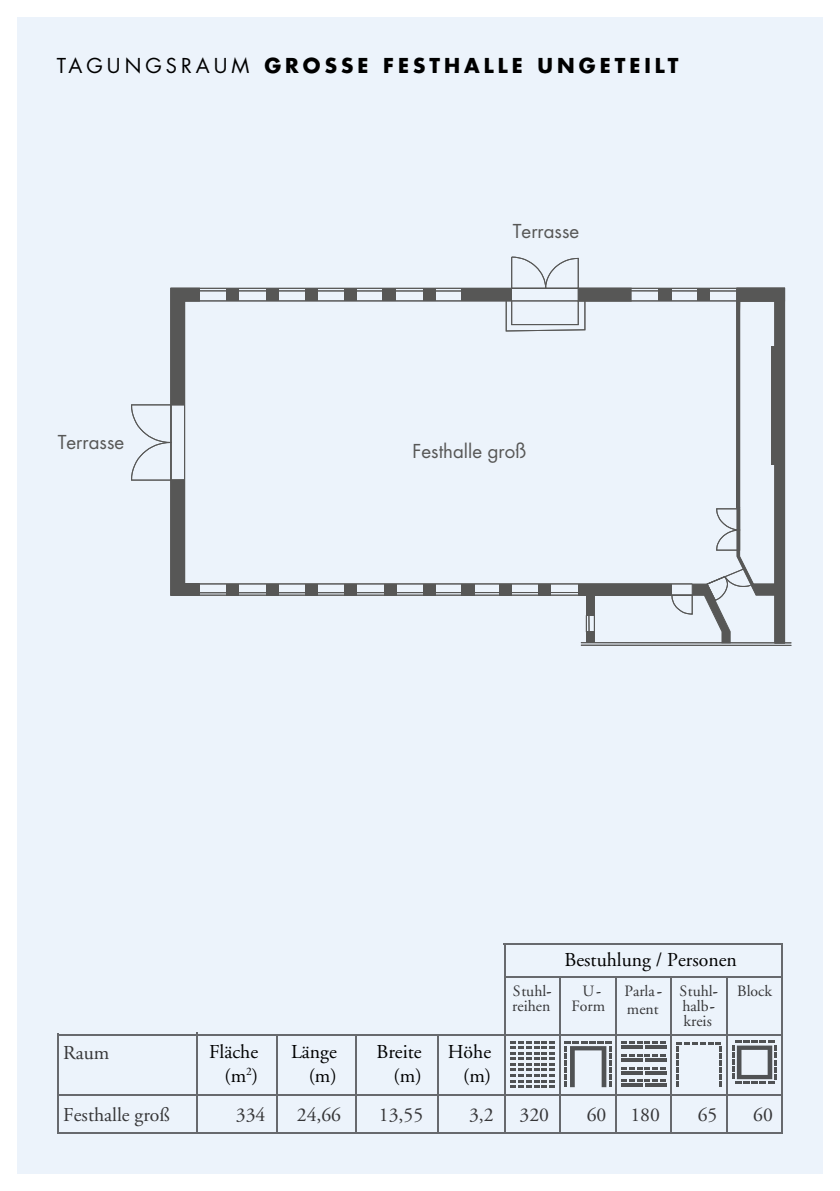
<style>
.page{position:relative;width:840px;height:1191px;background:#fff}
.page>*{position:absolute;margin:0;border:0;box-sizing:border-box;transform-origin:0 0}
.t1{font:700 20px "Futura LT";letter-spacing:.2em;color:#000}
.t2{font:19.6px/23.6px "Adobe Garamond";color:#000;text-align:right}
.t3{font:19.6px "Adobe Garamond";color:#3b3939}
.t4{font:18.6px "Futura";color:#575756}
.t5{font:15.8px/15.4px "Adobe Garamond";color:#3b3939}
.s1{font-weight:400}
.s2{color:#000}
</style>
<div class="page">
<div style="left:17px;top:17px;width:805px;height:1157px;background:#ecf3fb"></div>
<hr style="left:780px;top:944px;width:2px;height:189px;background:#706f6f">
<hr style="left:195px;top:1032px;width:2px;height:101px;background:#706f6f">
<hr style="left:503px;top:943px;width:279px;height:2px;background:#706f6f">
<hr style="left:58px;top:1093px;width:724px;height:2px;background:#706f6f">
<hr style="left:57px;top:1033px;width:2px;height:100px;background:#706f6f">
<hr style="left:503px;top:944px;width:2px;height:189px;background:#706f6f">
<hr style="left:276px;top:1034px;width:1px;height:99px;background:#706f6f">
<hr style="left:355px;top:1034px;width:2px;height:99px;background:#706f6f">
<hr style="left:437px;top:1034px;width:2px;height:99px;background:#706f6f">
<hr style="left:504px;top:976px;width:277px;height:2px;background:#706f6f">
<hr style="left:58px;top:1033px;width:723px;height:2px;background:#706f6f">
<hr style="left:614px;top:977px;width:2px;height:156px;background:#706f6f">
<hr style="left:670px;top:977px;width:2px;height:156px;background:#706f6f">
<hr style="left:559px;top:977px;width:2px;height:156px;background:#706f6f">
<hr style="left:725px;top:977px;width:2px;height:156px;background:#706f6f">
<hr style="left:58px;top:1132px;width:724px;height:2px;background:#706f6f">
<svg style="left:510px;top:1041px;width:45px;height:46px"></svg>
<svg style="left:676px;top:1042px;width:45px;height:44px"></svg>
<svg style="left:564px;top:1041px;width:47px;height:46px"></svg>
<svg style="left:732px;top:1040px;width:44px;height:43px"></svg>
<svg style="left:621px;top:1041px;width:45px;height:2px"></svg>
<svg style="left:621px;top:1054px;width:45px;height:2px"></svg>
<svg style="left:621px;top:1067px;width:45px;height:2px"></svg>
<svg style="left:621px;top:1079px;width:45px;height:2px"></svg>
<hr style="left:620px;top:1045px;width:22px;height:4px;background:#505254">
<hr style="left:644px;top:1045px;width:22px;height:4px;background:#505254">
<svg style="left:621px;top:1058px;width:21px;height:3px"></svg>
<svg style="left:645px;top:1058px;width:21px;height:3px"></svg>
<svg style="left:621px;top:1071px;width:21px;height:3px"></svg>
<svg style="left:645px;top:1071px;width:21px;height:3px"></svg>
<svg style="left:621px;top:1083px;width:21px;height:3px"></svg>
<svg style="left:645px;top:1083px;width:21px;height:3px"></svg>
<div style="left:586px;top:595px;width:8px;height:20px;background:#575756"></div>
<div style="left:586px;top:631px;width:8px;height:12px;background:#575756"></div>
<svg style="left:200px;top:288px;width:471px;height:307px"></svg>
<svg style="left:505px;top:301px;width:80px;height:30px"></svg>
<hr style="left:628px;top:290px;width:111px;height:1px;background:#575756">
<hr style="left:182px;top:290px;width:279px;height:1px;background:#575756">
<hr style="left:184px;top:592px;width:402px;height:1px;background:#575756">
<div style="left:586px;top:615px;width:8px;height:17px;border:1px solid #575756"></div>
<svg style="left:588px;top:615px;width:1px;height:16px"></svg>
<hr style="left:580px;top:645px;width:210px;height:1px;background:#575756">
<hr style="left:580px;top:642px;width:210px;height:1px;background:#575756">
<svg style="left:511px;top:257px;width:67px;height:32px"></svg>
<svg style="left:131px;top:288px;width:69px;height:307px"></svg>
<svg style="left:671px;top:288px;width:113px;height:355px"></svg>
<p class="t1" style="left:57px;top:52px;width:622px"><span class="s1">TAGUNGSRAUM</span> GROSSE FESTHALLE UNGETEILT</p>
<p class="t4" style="left:58px;top:430px;width:68px">Terrasse</p>
<p class="t4" style="left:512px;top:219px;width:68px">Terrasse</p>
<p class="t4" style="left:412px;top:439px;width:115px">Festhalle groß</p>
<p class="t5" style="left:512px;top:983px;width:41px">Stuhl&shy;reihen</p>
<p class="t2" style="left:564px;top:948px;width:174px">Bestuhlung / Personen</p>
<p class="t5" style="left:624px;top:981px;width:39px;line-height:18.4px">Parla - ment</p>
<p class="t5" style="left:582px;top:983px;width:20px">U<span class="s2">-</span></p>
<p class="t5" style="left:736px;top:983px;width:36px">Block</p>
<p class="t5" style="left:571px;top:998px;width:35px">Form</p>
<p class="t5" style="left:679px;top:983px;width:40px">Stuhl&shy;halb&shy;kreis</p>
<p class="t3" style="left:63px;top:1042px;width:48px">Raum</p>
<p class="t2" style="left:376px;top:1040px;width:47px">Breite (m)</p>
<p class="t2" style="left:447px;top:1040px;width:45px">Höhe (m)</p>
<p class="t2" style="left:209px;top:1040px;width:51px">Fläche (m<sup>2</sup>)</p>
<p class="t2" style="left:291px;top:1040px;width:47px">Länge (m)</p>
<p class="t3" style="left:63px;top:1104px;width:108px">Festhalle groß</p>
<p class="t3" style="left:236px;top:1104px;width:31px">334</p>
<p class="t3" style="left:296px;top:1104px;width:46px">24,66</p>
<p class="t3" style="left:379px;top:1104px;width:46px">13,55</p>
<p class="t3" style="left:469px;top:1104px;width:26px">3,2</p>
<p class="t3" style="left:519px;top:1104px;width:31px">320</p>
<p class="t3" style="left:586px;top:1104px;width:75px">60 180</p>
<p class="t3" style="left:697px;top:1104px;width:21px">65</p>
<p class="t3" style="left:752px;top:1104px;width:21px">60</p>
</div>
